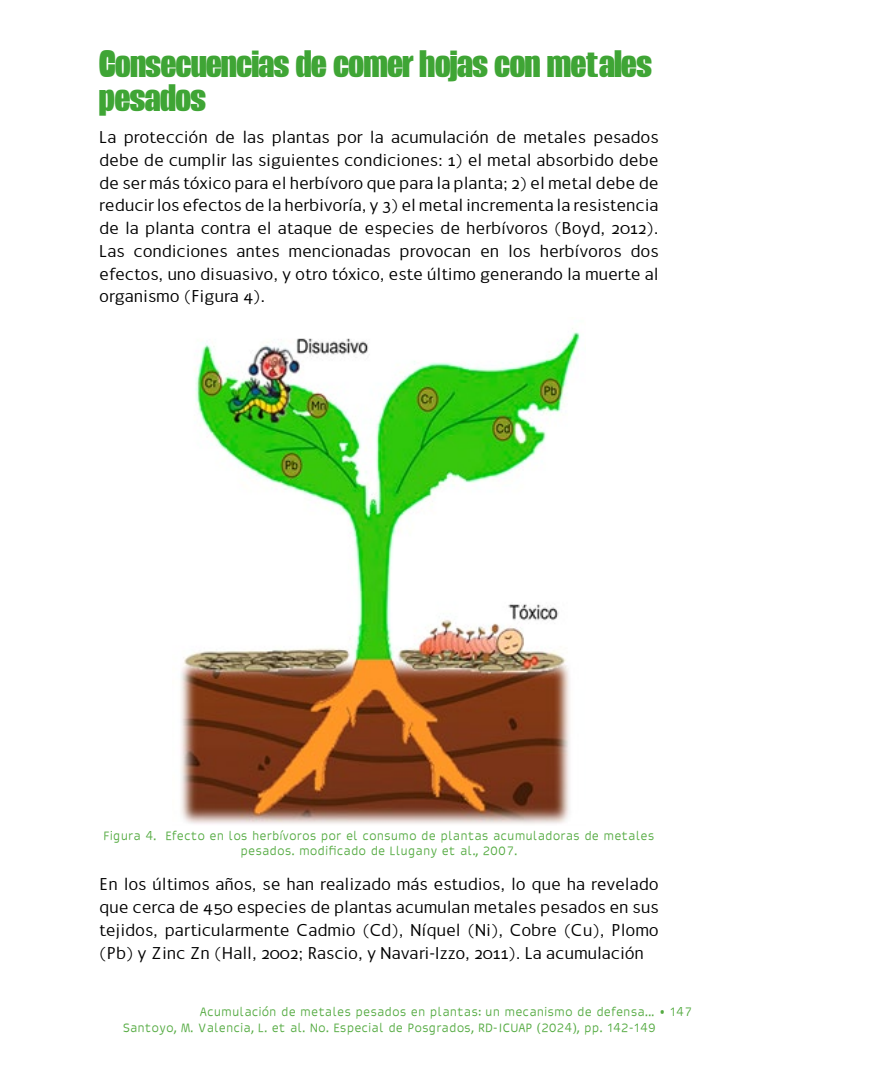
<style>
.page{position:relative;width:882px;height:1071px;background:#fff}
.page>*{position:absolute;margin:0;border:0;box-sizing:border-box;transform-origin:0 0}
.t1{font:900 condensed 35px/33.2px "Proclama TTW";letter-spacing:-.01em;color:#3fa535}
.t2{font:15.75px/22.8px "Index Sans";letter-spacing:-.01em;color:#000;text-align:justify}
.t3{font:12.25px/15.8px "Pixy";color:#54aa41}
</style>
<div class="page">
<img style="left:180px;top:328px;width:400px;height:496px">
<h1 class="t1" style="left:99px;top:47px;width:554px">Consecuencias de comer hojas con metales pesados</h1>
<p class="t2" style="left:99px;top:124px;width:561px">La protección de las plantas por la acumulación de metales pesados debe de cumplir las siguientes condiciones: 1) el metal absorbido debe de ser más tóxico para el herbívoro que para la planta; 2) el metal debe de reducir los efectos de la herbivoría, y 3) el metal incrementa la resistencia de la planta contra el ataque de especies de herbívoros (Boyd, 2012).<br>Las condiciones antes mencionadas provocan en los herbívoros dos efectos, uno disuasivo, y otro tóxico, este último generando la muerte al organismo (Figura 4).</p>
<p class="t3" style="left:104px;top:828px;width:552px;line-height:14.7px;text-align:center">Figura 4. Efecto en los herbívoros por el consumo de plantas acumuladoras de metales pesados. modificado de Llugany et al., 2007.</p>
<p class="t2" style="left:99px;top:872px;width:561px">En los últimos años, se han realizado más estudios, lo que ha revelado que cerca de 450 especies de plantas acumulan metales pesados en sus tejidos, particularmente Cadmio (Cd), Níquel (Ni), Cobre (Cu), Plomo (Pb) y Zinc Zn (Hall, 2002; Rascio, y Navari-Izzo, 2011). La acumulación</p>
<p class="t3" style="left:123px;top:1004px;width:571px;text-indent:77px">Acumulación de metales pesados en plantas: un mecanismo de defensa... • 147<br>Santoyo, M. Valencia, L. et al. No. Especial de Posgrados, RD-ICUAP (2024), pp. 142-149</p>
</div>
